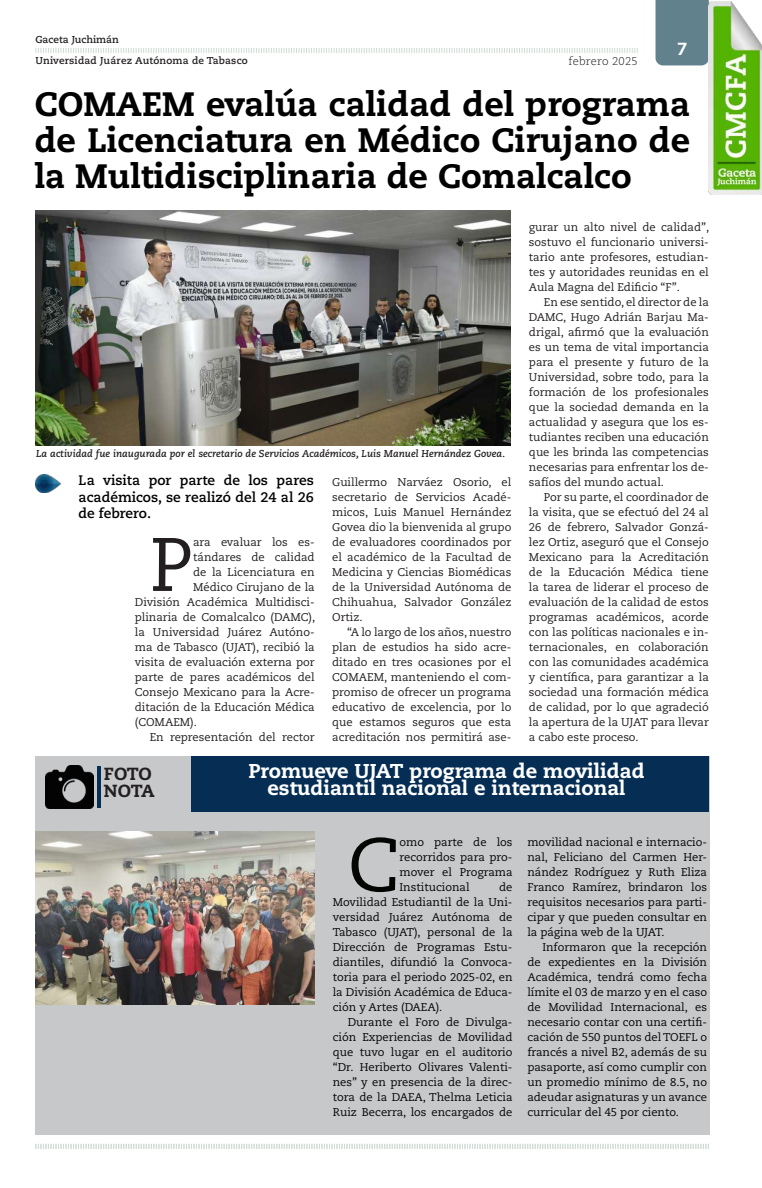
<style>
.page{position:relative;width:762px;height:1188px;background:#fff}
.page>*{position:absolute;margin:0;border:0;box-sizing:border-box;transform-origin:0 0}
.t1{font:75.5px "Caecilia LT Std";color:#231f20}
.t2{font:75.5px "Caecilia LT Std";color:#040503}
.t3{font:800 33.75px/36.2px "Caecilia LT Std";color:#000;text-align:justify}
.t4{font:800 20px/17.5px "Caecilia LT Std";color:#fff;text-align:center}
.t5{font:800 17.5px/17.5px "Caecilia LT Std";letter-spacing:-.025em;color:#231f20}
.t6{font:800 17.5px "Caecilia LT Std";color:#fff}
.t7{font:700 13.75px/16.2px "Caecilia LT Std";color:#000;text-align:justify}
.t8{font:11.25px/15px "Caecilia LT Std";color:#231f20;text-align:justify}
.t9{font:11.25px/15px "Caecilia LT Std";color:#040503;text-align:justify}
.t10{font:300 11.25px "Caecilia LT Std";letter-spacing:.02em;color:#231f20}
.t11{font:italic 700 10px "Caecilia LT Std";color:#231f20}
.t12{font:700 10px "Caecilia LT Std";letter-spacing:.02em;color:#231f20}
.t13{font:700 10px "Caecilia LT Std";color:#231f20}
</style>
<div class="page">
<svg style="left:35px;top:48px;width:603px;height:5px"></svg>
<div style="left:655px;top:0;width:54px;height:65px;background:#61828c"></div>
<img style="left:35px;top:210px;width:475px;height:235px">
<img style="left:36px;top:474px;width:24px;height:18px">
<svg style="left:35px;top:1143px;width:674px;height:6px"></svg>
<div style="left:35px;top:755px;width:674px;height:379px;background:#c7c8ca"></div>
<div style="left:191px;top:755px;width:518px;height:56px;background:#062e55"></div>
<img style="left:46px;top:765px;width:48px;height:43px">
<hr style="left:97px;top:765px;width:4px;height:42px;background:#062e55">
<img style="left:36px;top:831px;width:279px;height:173px">
<img style="left:709px;top:1px;width:53px;height:193px">
<p class="t13" style="left:35px;top:34px;width:85px">Gaceta Juchimán</p>
<p class="t12" style="left:35px;top:55px;width:214px">Universidad Juárez Autónoma de Tabasco</p>
<p class="t10" style="left:568px;top:55px;width:71px">febrero 2025</p>
<h3 class="t6" style="left:677px;top:38px;width:12px">7</h3>
<h2 class="t3" style="left:35px;top:86px;width:657px">COMAEM evalúa calidad del programa de Licenciatura en Médico Cirujano de la Multidisciplinaria de Comalcalco</h2>
<p class="t8" style="left:529px;top:219px;width:182px">gurar un alto nivel de calidad”, sostuvo el funcionario universi&shy;tario ante profesores, estudian&shy;tes y autoridades reunidas en el Aula Magna del Edificio “F”.</p>
<p class="t8" style="left:529px;top:294px;width:181px;text-indent:15px">En ese sentido, el director de la DAMC, Hugo Adrián Barjau Ma&shy;drigal, afirmó que la evaluación es un tema de vital importancia para el presente y futuro de la Universidad, sobre todo, para la formación de los profesionales que la sociedad demanda en la actualidad y asegura que los es&shy;tudiantes reciben una educación que les brinda las competencias necesarias para enfrentar los de&shy;safíos del mundo actual.</p>
<p class="t8" style="left:529px;top:489px;width:181px;text-indent:15px">Por su parte, el coordinador de la visita, que se efectuó del 24 al 26 de febrero, Salvador Gonzá&shy;lez Ortiz, aseguró que el Consejo Mexicano para la Acreditación de la Educación Médica tiene la tarea de liderar el proceso de evaluación de la calidad de estos programas académicos, acorde con las políticas nacionales e in&shy;ternacionales, en colaboración con las comunidades académica y científica, para garantizar a la sociedad una formación médica de calidad, por lo que agradeció la apertura de la UJAT para llevar a cabo este proceso.</p>
<h3 class="t4" style="left:248px;top:762px;width:398px">Promueve UJAT programa de movilidad estudiantil nacional e internacional</h3>
<p class="t11" style="left:36px;top:447px;width:470px">La actividad fue inaugurada por el secretario de Servicios Académicos, Luis Manuel Hernández Govea.</p>
<p class="t7" style="left:78px;top:472px;width:237px">La visita por parte de los pares académicos, se realizó del 24 al 26 de febrero.</p>
<p class="t8" style="left:332px;top:474px;width:181px">Guillermo Narváez Osorio, el secretario de Servicios Acadé&shy;micos, Luis Manuel Hernández Govea dio la bienvenida al grupo de evaluadores coordinados por el académico de la Facultad de Medicina y Ciencias Biomédicas de la Universidad Autónoma de Chihuahua, Salvador González Ortiz.</p>
<p class="t8" style="left:332px;top:624px;width:181px;text-indent:15px">“A lo largo de los años, nuestro plan de estudios ha sido acre&shy;ditado en tres ocasiones por el COMAEM, manteniendo el com&shy;promiso de ofrecer un programa educativo de excelencia, por lo que estamos seguros que esta acreditación nos permitirá ase-</p>
<h1 class="t1" style="left:150px;top:521px;width:45px">P</h1>
<p class="t8" style="left:193px;top:534px;width:123px">ara evaluar los es-</p>
<p class="t8" style="left:193px;top:549px;width:123px">tándares de calidad</p>
<p class="t8" style="left:193px;top:564px;width:123px">de la Licenciatura en</p>
<p class="t8" style="left:193px;top:579px;width:123px">Médico Cirujano de la</p>
<p class="t8" style="left:135px;top:594px;width:181px">División Académica Multidisci-</p>
<p class="t8" style="left:135px;top:609px;width:182px">plinaria de Comalcalco (DAMC),</p>
<p class="t8" style="left:135px;top:624px;width:181px">la Universidad Juárez Autóno-</p>
<p class="t8" style="left:135px;top:639px;width:181px">ma de Tabasco (UJAT), recibió la</p>
<p class="t8" style="left:135px;top:654px;width:181px">visita de evaluación externa por</p>
<p class="t8" style="left:135px;top:669px;width:181px">parte de pares académicos del</p>
<p class="t8" style="left:135px;top:684px;width:181px">Consejo Mexicano para la Acre-</p>
<p class="t8" style="left:135px;top:699px;width:181px">ditación de la Educación Médica</p>
<p class="t8" style="left:135px;top:714px;width:64px">(COMAEM).</p>
<p class="t8" style="left:150px;top:729px;width:166px">En representación del rector</p>
<h3 class="t5" style="left:104px;top:764px;width:52px">FOTO<br>NOTA</h3>
<h1 class="t2" style="left:348px;top:821px;width:53px">C</h1>
<p class="t9" style="left:399px;top:834px;width:114px">omo parte de los recorridos para pro&shy;mover el Programa Institucional</p>
<p class="t9" style="left:333px;top:879px;width:181px;text-indent:166px">de Movilidad Estudiantil de la Uni&shy;versidad Juárez Autónoma de Tabasco (UJAT), personal de la Dirección de Programas Estu&shy;diantiles, difundió la Convoca&shy;toria para el periodo 2025-02, en la División Académica de Educa&shy;ción y Artes (DAEA).</p>
<p class="t9" style="left:333px;top:1014px;width:181px;text-indent:15px">Durante el Foro de Divulga&shy;ción Experiencias de Movilidad que tuvo lugar en el auditorio “Dr. Heriberto Olivares Valenti&shy;nes” y en presencia de la direc&shy;tora de la DAEA, Thelma Leticia Ruiz Becerra, los encargados de</p>
<p class="t9" style="left:527px;top:834px;width:181px">movilidad nacional e internacio&shy;nal, Feliciano del Carmen Her&shy;nández Rodríguez y Ruth Eliza Franco Ramírez, brindaron los requisitos necesarios para parti&shy;cipar y que pueden consultar en la página web de la UJAT.</p>
<p class="t9" style="left:527px;top:939px;width:181px;text-indent:15px">Informaron que la recepción de expedientes en la División Académica, tendrá como fecha límite el 03 de marzo y en el caso de Movilidad Internacional, es necesario contar con una certifi&shy;cación de 550 puntos del TOEFL o francés a nivel B2, además de su pasaporte, así como cumplir con un promedio mínimo de 8.5, no adeudar asignaturas y un avance curricular del 45 por ciento.</p>
</div>
